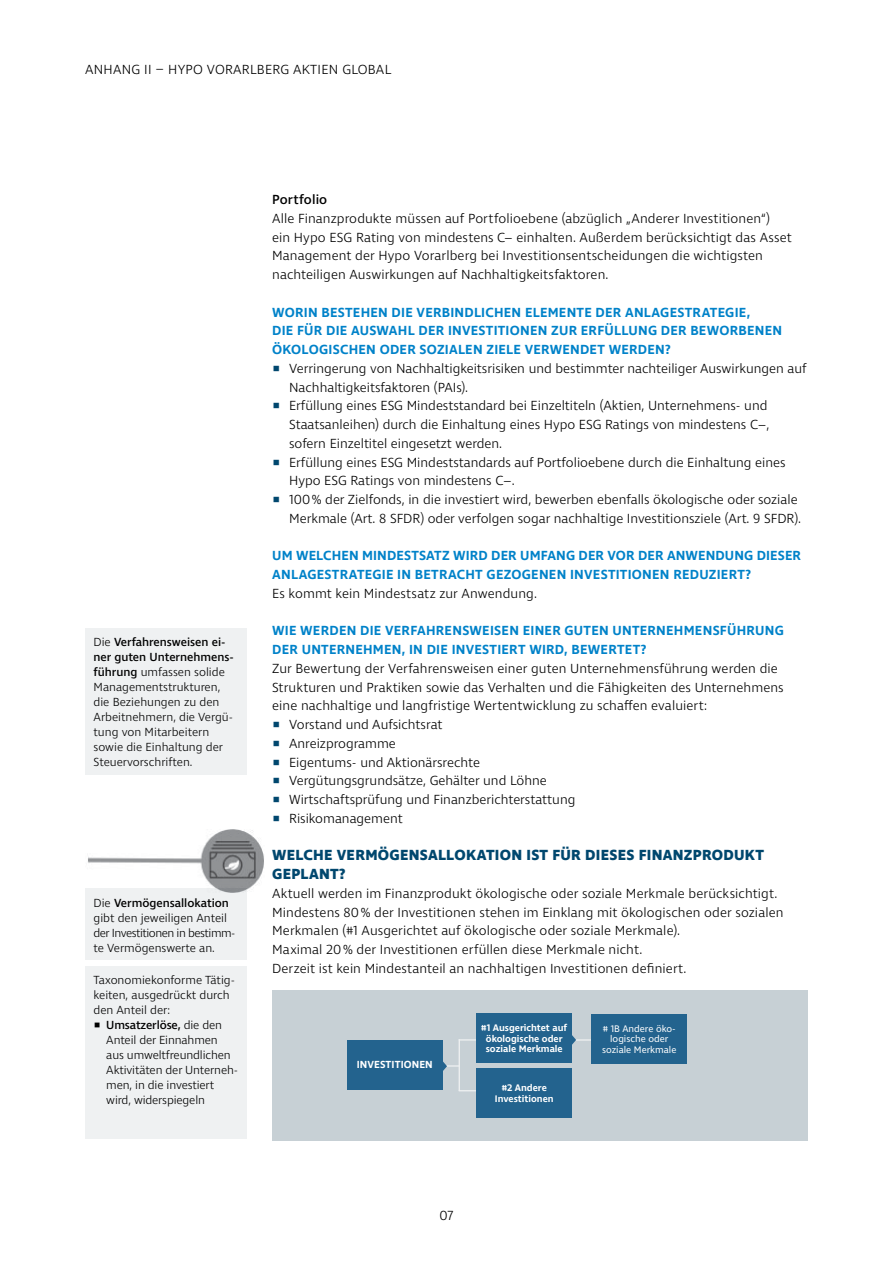
<style>
.page{position:relative;width:893px;height:1263px;background:#fff}
.page>*{position:absolute;margin:0;border:0;box-sizing:border-box;transform-origin:0 0}
.t1{font:700 15px/18.8px "Ingra";letter-spacing:.02em;color:#00476e}
.t2{font:300 13.5px/18.8px "Ingra";color:#000}
.t3{font:600 13.5px/18.8px "Ingra";letter-spacing:.02em;color:#0082c9}
.t4{font:300 13.5px "Ingra";letter-spacing:.02em;color:#000}
.t5{font:500 13.5px "Ingra";letter-spacing:.01em;color:#000}
.t6{font:300 12px/15px "Ingra";color:#000}
.t7{font:600 10.5px "Ingra";letter-spacing:.01em;color:#fff}
.t8{font:600 9.75px/10.5px "Ingra";color:#fff;text-align:center}
.t9{font:9.75px/10.5px "Ingra";color:#fff;text-align:center}
.s1{font-weight:500}
.s2{color:#00476e}
</style>
<div class="page">
<div style="left:272px;top:990px;width:536px;height:150px;background:#c7d0d5"></div>
<div style="left:85px;top:889px;width:162px;height:71px;background:#eff1f2"></div>
<div style="left:85px;top:966px;width:162px;height:173px;background:#eff1f2"></div>
<img style="left:85px;top:829px;width:179px;height:63px">
<div style="left:85px;top:628px;width:162px;height:146px;background:#eff1f2"></div>
<hr style="left:459px;top:1039px;width:30px;height:1px;background:#eff1f2">
<svg style="left:460px;top:1090px;width:16px;height:1px"></svg>
<hr style="left:459px;top:1039px;width:1px;height:52px;background:#eff1f2">
<div style="left:476px;top:1068px;width:96px;height:50px;background:#23638e"></div>
<div style="left:476px;top:1013px;width:96px;height:50px;background:#23638e"></div>
<div style="left:347px;top:1039px;width:96px;height:50px;background:#23638e"></div>
<svg style="left:443px;top:1060px;width:16px;height:12px"></svg>
<svg style="left:572px;top:1035px;width:19px;height:10px"></svg>
<div style="left:591px;top:1014px;width:96px;height:49px;background:#23638e"></div>
<p class="t4" style="left:85px;top:61px;width:308px">ANHANG II – HYPO VORARLBERG AKTIEN GLOBAL</p>
<p class="t6" style="left:94px;top:635px;width:142px">Die <span class="s1">Verfahrensweisen ei&shy;ner guten Unternehmens&shy;führung</span> umfassen solide<br>Managementstrukturen, die Beziehungen zu den<br>Arbeitnehmern, die Vergü&shy;tung von Mitarbeitern sowie die Einhaltung der<br>Steuervorschriften.</p>
<p class="t6" style="left:94px;top:895px;width:143px">Die <span class="s1">Vermögensallokation </span>gibt den jeweiligen Anteil der Investitionen in bestimm&shy;te Vermögenswerte an.</p>
<p class="t6" style="left:94px;top:973px;width:143px">Taxonomiekonforme Tätig&shy;keiten, ausgedrückt durch den Anteil der:</p>
<p class="t6" style="left:106px;top:1018px;width:133px;text-indent:-13px">▪ <span class="s1">Umsatzerlöse,</span> die den<br>Anteil der Einnahmen aus umweltfreundlichen<br>Aktivitäten der Unterneh&shy;men, in die investiert wird, widerspiegeln</p>
<p class="t5" style="left:272px;top:191px;width:57px">Portfolio</p>
<p class="t2" style="left:272px;top:210px;width:521px">Alle Finanzprodukte müssen auf Portfolioebene (abzüglich „Anderer Investitionen“)<br>ein Hypo ESG Rating von mindestens C– einhalten. Außerdem berücksichtigt das Asset Management der Hypo Vorarlberg bei Investitionsentscheidungen die wichtigsten nachteiligen Auswirkungen auf Nachhaltigkeitsfaktoren.</p>
<p class="t3" style="left:272px;top:303px;width:511px">WORIN BESTEHEN DIE VERBINDLICHEN ELEMENTE DER ANLAGESTRATEGIE,<br>DIE FÜR DIE AUSWAHL DER INVESTITIONEN ZUR ERFÜLLUNG DER BEWORBENEN<br>ÖKOLOGISCHEN ODER SOZIALEN ZIELE VERWENDET WERDEN?</p>
<p class="t2" style="left:289px;top:360px;width:519px;text-indent:-17px"><span class="s2">▪</span> Verringerung von Nachhaltigkeitsrisiken und bestimmter nachteiliger Auswirkungen auf<br>Nachhaltigkeitsfaktoren (PAIs).</p>
<p class="t2" style="left:289px;top:397px;width:482px;text-indent:-17px"><span class="s2">▪</span> Erfüllung eines ESG Mindeststandard bei Einzeltiteln (Aktien, Unternehmens- und<br>Staatsanleihen) durch die Einhaltung eines Hypo ESG Ratings von mindestens C–, sofern Einzeltitel eingesetzt werden.</p>
<p class="t2" style="left:289px;top:453px;width:498px;text-indent:-17px"><span class="s2">▪</span> Erfüllung eines ESG Mindeststandards auf Portfolioebene durch die Einhaltung eines<br>Hypo ESG Ratings von mindestens C–.</p>
<p class="t2" style="left:272px;top:491px;width:530px;text-align:right"><span class="s2">▪</span> 100% der Zielfonds, in die investiert wird, bewerben ebenfalls ökologische oder soziale<br>Merkmale (Art. 8 SFDR) oder verfolgen sogar nachhaltige Investitionsziele (Art. 9 SFDR).</p>
<p class="t3" style="left:272px;top:547px;width:530px">UM WELCHEN MINDESTSATZ WIRD DER UMFANG DER VOR DER ANWENDUNG DIESER<br>ANLAGESTRATEGIE IN BETRACHT GEZOGENEN INVESTITIONEN REDUZIERT?</p>
<p class="t2" style="left:272px;top:585px;width:266px">Es kommt kein Mindestsatz zur Anwendung.</p>
<p class="t3" style="left:272px;top:622px;width:513px">WIE WERDEN DIE VERFAHRENSWEISEN EINER GUTEN UNTERNEHMENSFÜHRUNG<br>DER UNTERNEHMEN, IN DIE INVESTIERT WIRD, BEWERTET?</p>
<p class="t2" style="left:272px;top:660px;width:513px">Zur Bewertung der Verfahrensweisen einer guten Unternehmensführung werden die<br>Strukturen und Praktiken sowie das Verhalten und die Fähigkeiten des Unternehmens eine nachhaltige und langfristige Wertentwicklung zu schaffen evaluiert:</p>
<p class="t2" style="left:272px;top:716px;width:172px"><span class="s2">▪</span> Vorstand und Aufsichtsrat</p>
<p class="t2" style="left:272px;top:735px;width:125px"><span class="s2">▪</span> Anreizprogramme</p>
<p class="t2" style="left:272px;top:753px;width:209px"><span class="s2">▪</span> Eigentums- und Aktionärsrechte</p>
<p class="t2" style="left:272px;top:772px;width:276px"><span class="s2">▪</span> Vergütungsgrundsätze, Gehälter und Löhne</p>
<p class="t2" style="left:272px;top:791px;width:305px"><span class="s2">▪</span> Wirtschaftsprüfung und Finanzberichterstattung</p>
<p class="t2" style="left:272px;top:810px;width:132px"><span class="s2">▪</span> Risikomanagement</p>
<p class="t1" style="left:272px;top:847px;width:493px">WELCHE VERMÖGENSALLOKATION IST FÜR DIESES FINANZPRODUKT<br>GEPLANT?</p>
<p class="t2" style="left:272px;top:885px;width:513px">Aktuell werden im Finanzprodukt ökologische oder soziale Merkmale berücksichtigt.<br>Mindestens 80% der Investitionen stehen im Einklang mit ökologischen oder sozialen Merkmalen (#1 Ausgerichtet auf ökologische oder soziale Merkmale).<br>Maximal 20% der Investitionen erfüllen diese Merkmale nicht.<br>Derzeit ist kein Mindestanteil an nachhaltigen Investitionen definiert.</p>
<p class="t7" style="left:357px;top:1058px;width:78px">INVESTITIONEN</p>
<p class="t8" style="left:481px;top:1023px;width:87px">#1 Ausgerichtet auf ökologische oder soziale Merkmale</p>
<p class="t8" style="left:495px;top:1083px;width:60px">#2 Andere<br>Investitionen</p>
<p class="t9" style="left:602px;top:1024px;width:76px"># 1B Andere öko&shy;logische oder soziale Merkmale</p>
<p class="t2" style="left:440px;top:1207px;width:15px">07</p>
</div>
